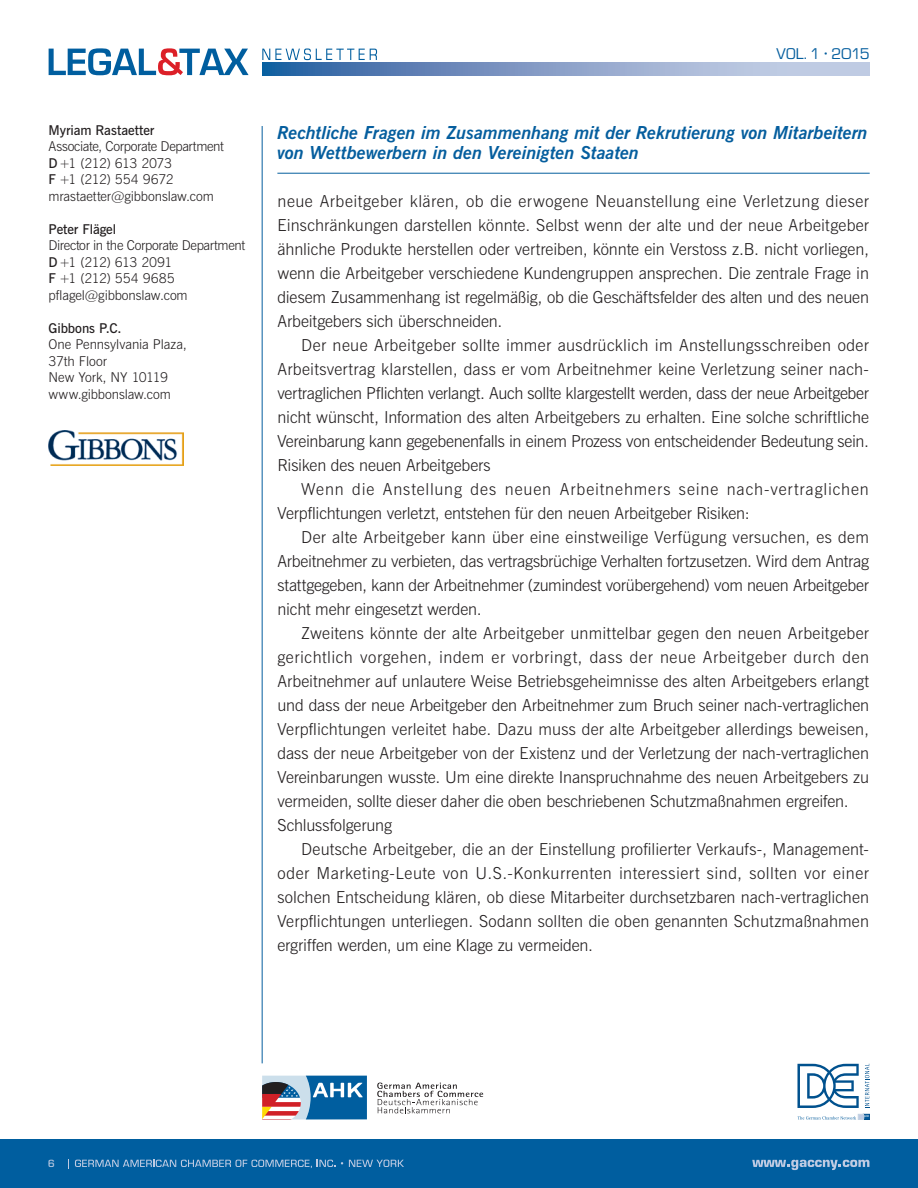
<style>
.page{position:relative;width:918px;height:1188px;background:#fff}
.page>*{position:absolute;margin:0;border:0;box-sizing:border-box;transform-origin:0 0}
.Article_Headline_2nd{font:italic 700 18px/19.5px "News Gothic BT";color:#055e9e}
.Article_Copy{font:300 16.5px/24px "News Gothic BT";letter-spacing:-.005em;color:#231f20;text-align:justify}
.Article_Copy-2{font:300 16.5px/24px "News Gothic BT";letter-spacing:.025em;color:#231f20}
.t1{font:16.2px "Eurostile Rmn";color:#055e9e}
.Contact_Box{font:300 13.5px "News Gothic BT";letter-spacing:-.015em;color:#231f20}
.Contact_Box-2{font:600 13.5px "News Gothic BT";letter-spacing:-.005em;color:#231f20}
.Contact_Box-3{font:300 13.5px "News Gothic BT";letter-spacing:-.05em;color:#231f20}
.t2{font:10.8px "Eurostile Mdm";color:#becbe3}
.s1{font-weight:600}
</style>
<div class="page">
<div style="left:0;top:1139px;width:918px;height:49px;background:#005e9f"></div>
<svg style="left:75px;top:1160px;width:260px;height:8px"></svg>
<svg style="left:349px;top:1160px;width:55px;height:7px"></svg>
<svg style="left:752px;top:1160px;width:117px;height:10px"></svg>
<svg style="left:377px;top:1083px;width:106px;height:30px"></svg>
<svg style="left:262px;top:1076px;width:105px;height:44px;background:#6585a6"></svg>
<svg style="left:797px;top:1064px;width:72px;height:56px"></svg>
<svg style="left:262px;top:63px;width:607px;height:12px;background:#849ec7"></svg>
<svg style="left:262px;top:48px;width:115px;height:12px"></svg>
<svg style="left:49px;top:48px;width:200px;height:27px"></svg>
<hr style="left:262px;top:126px;width:1px;height:937px;background:#055e9e">
<hr style="left:277px;top:173px;width:593px;height:1px;background:#055e9e">
<img style="left:49px;top:430px;width:135px;height:35px">
<p class="Contact_Box-2" style="left:49px;top:122px;width:107px">Myriam Rastaetter</p>
<p class="Contact_Box" style="left:49px;top:138px;width:177px">Associate, Corporate Department</p>
<p class="Contact_Box-3" style="left:49px;top:155px;width:125px"><span class="s1">D</span>+1 (212) 613 2073</p>
<p class="Contact_Box" style="left:49px;top:171px;width:127px"><span class="s1">F</span> +1 (212) 554 9672</p>
<p class="Contact_Box" style="left:49px;top:188px;width:167px">mrastaetter@gibbonslaw.com</p>
<p class="Contact_Box-2" style="left:49px;top:221px;width:69px">Peter Flägel</p>
<p class="Contact_Box" style="left:49px;top:237px;width:198px">Director in the Corporate Department</p>
<p class="Contact_Box-3" style="left:49px;top:254px;width:125px"><span class="s1">D</span>+1 (212) 613 2091</p>
<p class="Contact_Box" style="left:49px;top:270px;width:128px"><span class="s1">F</span> +1 (212) 554 9685</p>
<p class="Contact_Box" style="left:49px;top:287px;width:141px">pflagel@gibbonslaw.com</p>
<p class="Contact_Box-2" style="left:49px;top:320px;width:75px">Gibbons P.C.</p>
<p class="Contact_Box" style="left:49px;top:336px;width:140px">One Pennsylvania Plaza,</p>
<p class="Contact_Box" style="left:49px;top:353px;width:60px">37th Floor</p>
<p class="Contact_Box" style="left:49px;top:369px;width:121px">New York, NY 10119</p>
<p class="Contact_Box" style="left:49px;top:386px;width:124px">www.gibbonslaw.com</p>
<p class="t1" style="left:777px;top:43px;width:95px">VOL. 1 • 2015</p>
<p class="Article_Headline_2nd" style="left:277px;top:123px;width:592px">Rechtliche Fragen im Zusammenhang mit der Rekrutierung von Mitarbeitern von Wettbewerbern in den Vereinigten Staaten</p>
<p class="Article_Copy" style="left:277px;top:189px;width:593px">neue Arbeitgeber klären, ob die erwogene Neuanstellung eine Verletzung dieser Einschränkungen darstellen könnte. Selbst wenn der alte und der neue Arbeitgeber ähnliche Produkte herstellen oder vertreiben, könnte ein Verstoss z.B. nicht vorliegen, wenn die Arbeitgeber verschiedene Kundengruppen ansprechen. Die zentrale Frage in diesem Zusammenhang ist regelmäßig, ob die Geschäftsfelder des alten und des neuen Arbeitgebers sich überschneiden.</p>
<p class="Article_Copy" style="left:277px;top:333px;width:593px;text-indent:24px">Der neue Arbeitgeber sollte immer ausdrücklich im Anstellungsschreiben oder Arbeitsvertrag klarstellen, dass er vom Arbeitnehmer keine Verletzung seiner nach&shy;vertraglichen Pflichten verlangt. Auch sollte klargestellt werden, dass der neue Arbeitgeber nicht wünscht, Information des alten Arbeitgebers zu erhalten. Eine solche schriftliche Vereinbarung kann gegebenenfalls in einem Prozess von entscheidender Bedeutung sein.</p>
<p class="Article_Copy" style="left:277px;top:453px;width:215px">Risiken des neuen Arbeitgebers</p>
<p class="Article_Copy-2" style="left:277px;top:477px;width:593px;text-indent:24px">Wenn die Anstellung des neuen Arbeitnehmers seine nach-vertraglichen<br>Verpflichtungen verletzt, entstehen für den neuen Arbeitgeber Risiken:</p>
<p class="Article_Copy" style="left:277px;top:525px;width:593px;text-indent:24px">Der alte Arbeitgeber kann über eine einstweilige Verfügung versuchen, es dem Arbeitnehmer zu verbieten, das vertragsbrüchige Verhalten fortzusetzen. Wird dem Antrag stattgegeben, kann der Arbeitnehmer (zumindest vorübergehend) vom neuen Arbeitgeber nicht mehr eingesetzt werden.</p>
<p class="Article_Copy" style="left:277px;top:621px;width:593px;text-indent:24px">Zweitens könnte der alte Arbeitgeber unmittelbar gegen den neuen Arbeitgeber gerichtlich vorgehen, indem er vorbringt, dass der neue Arbeitgeber durch den Arbeitnehmer auf unlautere Weise Betriebsgeheimnisse des alten Arbeitgebers erlangt und dass der neue Arbeitgeber den Arbeitnehmer zum Bruch seiner nach-vertraglichen Verpflichtungen verleitet habe. Dazu muss der alte Arbeitgeber allerdings beweisen, dass der neue Arbeitgeber von der Existenz und der Verletzung der nach-vertraglichen Vereinbarungen wusste. Um eine direkte Inanspruchnahme des neuen Arbeitgebers zu vermeiden, sollte dieser daher die oben beschriebenen Schutzmaßnahmen ergreifen.</p>
<p class="Article_Copy" style="left:277px;top:813px;width:116px">Schlussfolgerung</p>
<p class="Article_Copy" style="left:277px;top:837px;width:593px;text-indent:24px">Deutsche Arbeitgeber, die an der Einstellung profilierter Verkaufs-, Management&shy;oder Marketing-Leute von U.S.-Konkurrenten interessiert sind, sollten vor einer solchen Entscheidung klären, ob diese Mitarbeiter durchsetzbaren nach-vertraglichen Verpflichtungen unterliegen. Sodann sollten die oben genannten Schutzmaßnahmen ergriffen werden, um eine Klage zu vermeiden.</p>
<p class="t2" style="left:48px;top:1156px;width:8px">6</p>
</div>
